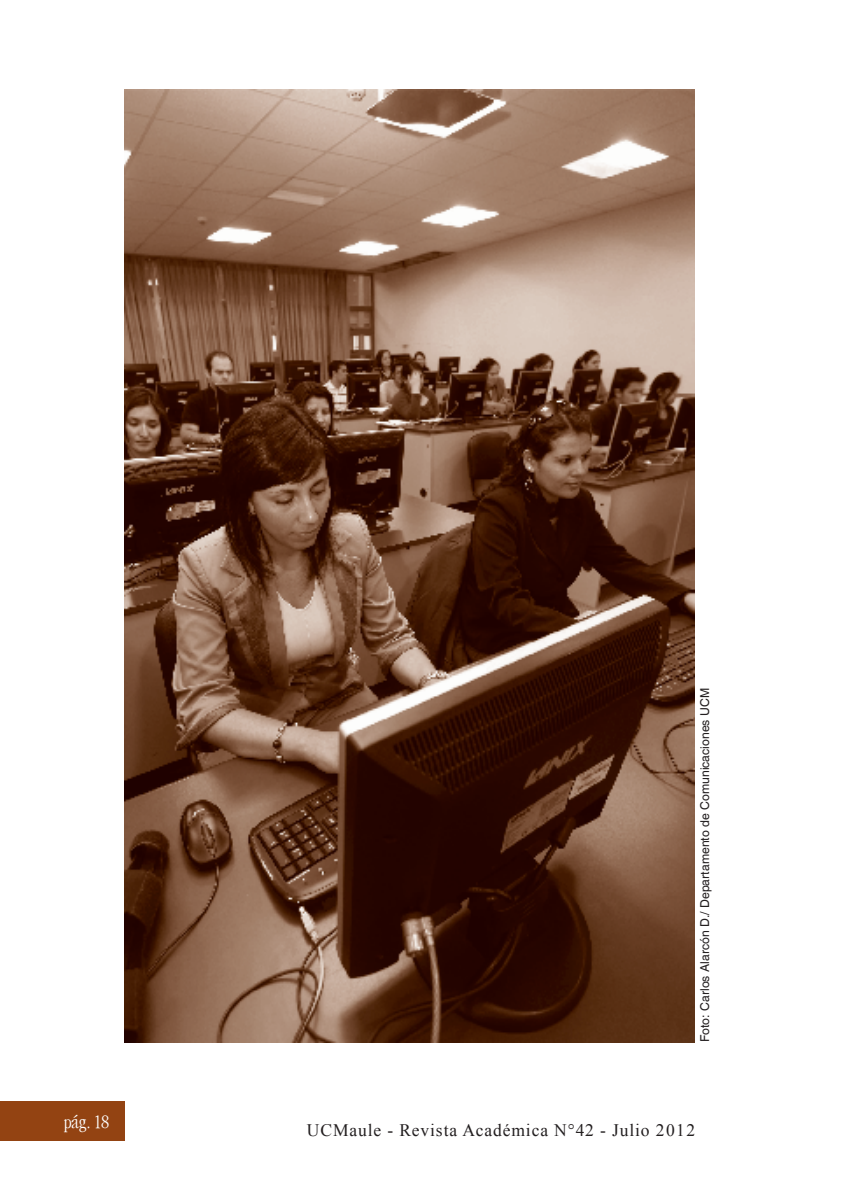
<style>
.page{position:relative;width:844px;height:1191px;background:#fff}
.page>*{position:absolute;margin:0;border:0;box-sizing:border-box;transform-origin:0 0}
.t1{font:19.25px "Garamond Light Cond SSK";color:#fff}
.t2{font:17.5px "Times New Roman";letter-spacing:.05em;color:#231f20}
.t3{font:12.25px "Helvetica";color:#231f20}
.s1{font-style:inherit}
</style>
<div class="page">
<div style="left:0;top:1101px;width:124px;height:40px;background:#934312"></div>
<img style="left:124px;top:89px;width:570px;height:953px">
<h1 class="t1" style="left:64px;top:1111px;width:47px">pág<span class="s1">. 18</span></h1>
<p class="t3" style="left:697px;top:1042px;width:356px;rotate:-90deg">Foto: Carlos Alarcón D./ Departamento de Comunicaciones UCM</p>
<h2 class="t2" style="left:307px;top:1118px;width:389px">UCMaule - Revista Académica N°42 - Julio 2012</h2>
</div>
